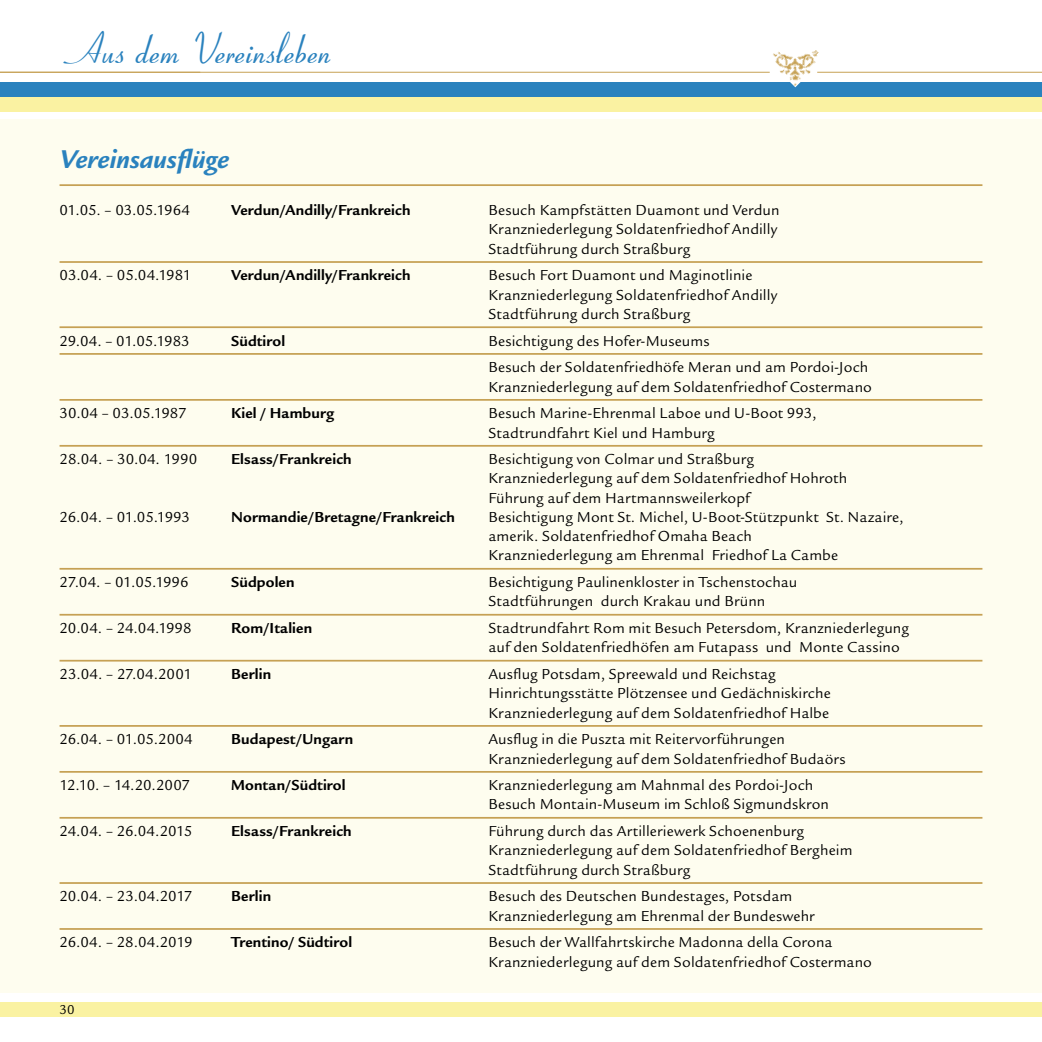
<style>
.page{position:relative;width:1042px;height:1042px;background:#fff}
.page>*{position:absolute;margin:0;border:0;box-sizing:border-box;transform-origin:0 0}
.t1{font:42px "Coronet Com";letter-spacing:-.005em;color:#2a82be}
.t2{font:italic 700 28px "Legacy Sans ITC Pro";letter-spacing:-.005em;color:#2a82be}
.t3{font:15.75px/19.2px "Legacy Sans ITC Pro";letter-spacing:.01em;color:#000}
.t4{font:700 15.75px "Legacy Sans ITC Pro";letter-spacing:.01em;color:#000}
.t5{font:15.75px "Legacy Sans ITC Pro";letter-spacing:-.015em;color:#000}
.t6{font:15.75px "Legacy Sans ITC Pro";letter-spacing:-.01em;color:#000}
.t7{font:14px "Legacy Sans Std";color:#000}
</style>
<div class="page">
<hr style="left:0;top:72px;width:770px;height:1px;background:#c6a154">
<hr style="left:817px;top:72px;width:225px;height:1px;background:#c6a154">
<div style="left:0;top:82px;width:1042px;height:15px;background:#2a82be"></div>
<div style="left:0;top:97px;width:1042px;height:15px;background:#faf2a2"></div>
<div style="left:0;top:1002px;width:1042px;height:15px;background:#faf2a2"></div>
<img style="left:765px;top:50px;width:59px;height:37px">
<div style="left:0;top:119px;width:1042px;height:873px;background:#fefdef"></div>
<hr style="left:60px;top:184px;width:922px;height:2px;background:#c6a154">
<hr style="left:60px;top:261px;width:922px;height:2px;background:#c6a154">
<hr style="left:60px;top:326px;width:922px;height:2px;background:#c6a154">
<hr style="left:60px;top:353px;width:922px;height:2px;background:#c6a154">
<hr style="left:60px;top:399px;width:922px;height:2px;background:#c6a154">
<hr style="left:60px;top:445px;width:922px;height:2px;background:#c6a154">
<hr style="left:60px;top:568px;width:922px;height:2px;background:#c6a154">
<hr style="left:60px;top:614px;width:922px;height:1px;background:#c6a154">
<hr style="left:60px;top:660px;width:922px;height:1px;background:#c6a154">
<hr style="left:60px;top:725px;width:922px;height:2px;background:#c6a154">
<hr style="left:60px;top:771px;width:922px;height:2px;background:#c6a154">
<hr style="left:60px;top:817px;width:922px;height:1px;background:#c6a154">
<hr style="left:60px;top:882px;width:922px;height:2px;background:#c6a154">
<hr style="left:60px;top:928px;width:922px;height:2px;background:#c6a154">
<h1 class="t1" style="left:60px;top:24px;width:268px">Aus dem Vereinsleben</h1>
<h2 class="t2" style="left:60px;top:143px;width:171px">Vereinsausflüge</h2>
<p class="t3" style="left:60px;top:201px;width:132px">01.05. – 03.05.1964</p>
<p class="t4" style="left:231px;top:201px;width:181px">Verdun/Andilly/Frankreich</p>
<p class="t3" style="left:488px;top:201px;width:293px">Besuch Kampfstätten Duamont und Verdun<br>Kranzniederlegung Soldatenfriedhof Andilly<br>Stadtführung durch Straßburg</p>
<p class="t3" style="left:60px;top:266px;width:133px">03.04. – 05.04.1981</p>
<p class="t4" style="left:231px;top:266px;width:181px">Verdun/Andilly/Frankreich</p>
<p class="t3" style="left:488px;top:266px;width:290px">Besuch Fort Duamont und Maginotlinie<br>Kranzniederlegung Soldatenfriedhof Andilly<br>Stadtführung durch Straßburg</p>
<p class="t3" style="left:60px;top:331px;width:132px">29.04. – 01.05.1983</p>
<p class="t4" style="left:231px;top:331px;width:56px">Südtirol</p>
<p class="t3" style="left:488px;top:327px;width:381px;line-height:26.8px">Besichtigung des Hofer-Museums<br>Besuch der Soldatenfriedhöfe Meran und am Pordoi-Joch</p>
<p class="t3" style="left:488px;top:377px;width:385px">Kranzniederlegung auf dem Soldatenfriedhof Costermano</p>
<p class="t3" style="left:60px;top:404px;width:129px">30.04 – 03.05.1987</p>
<p class="t4" style="left:231px;top:404px;width:105px">Kiel / Hamburg</p>
<p class="t3" style="left:488px;top:404px;width:329px">Besuch Marine-Ehrenmal Laboe und U-Boot 993,<br>Stadtrundfahrt Kiel und Hamburg</p>
<p class="t3" style="left:60px;top:450px;width:139px">28.04. – 30.04. 1990</p>
<p class="t4" style="left:231px;top:450px;width:122px">Elsass/Frankreich</p>
<p class="t3" style="left:488px;top:450px;width:360px">Besichtigung von Colmar und Straßburg<br>Kranzniederlegung auf dem Soldatenfriedhof Hohroth<br>Führung auf dem Hartmannsweilerkopf</p>
<p class="t6" style="left:60px;top:508px;width:132px">26.04. – 01.05.1993</p>
<p class="t4" style="left:231px;top:508px;width:225px">Normandie/Bretagne/Frankreich</p>
<p class="t3" style="left:488px;top:507px;width:417px">Besichtigung Mont St. Michel, U-Boot-Stützpunkt St. Nazaire, amerik. Soldatenfriedhof Omaha Beach<br>Kranzniederlegung am Ehrenmal Friedhof La Cambe</p>
<p class="t3" style="left:60px;top:573px;width:130px">27.04. – 01.05.1996</p>
<p class="t4" style="left:231px;top:573px;width:65px">Südpolen</p>
<p class="t3" style="left:488px;top:573px;width:310px">Besichtigung Paulinenkloster in Tschenstochau<br>Stadtführungen durch Krakau und Brünn</p>
<p class="t3" style="left:60px;top:618px;width:134px">20.04. – 24.04.1998</p>
<p class="t4" style="left:231px;top:619px;width:83px">Rom/Italien</p>
<p class="t3" style="left:488px;top:618px;width:422px">Stadtrundfahrt Rom mit Besuch Petersdom, Kranzniederlegung auf den Soldatenfriedhöfen am Futapass und Monte Cassino</p>
<p class="t3" style="left:60px;top:664px;width:134px">23.04. – 27.04.2001</p>
<p class="t4" style="left:231px;top:665px;width:42px">Berlin</p>
<p class="t3" style="left:488px;top:664px;width:344px">Ausflug Potsdam, Spreewald und Reichstag<br>Hinrichtungsstätte Plötzensee und Gedächniskirche<br>Kranzniederlegung auf dem Soldatenfriedhof Halbe</p>
<p class="t3" style="left:60px;top:730px;width:135px">26.04. – 01.05.2004</p>
<p class="t4" style="left:231px;top:730px;width:123px">Budapest/Ungarn</p>
<p class="t3" style="left:488px;top:730px;width:359px">Ausflug in die Puszta mit Reitervorführungen<br>Kranzniederlegung auf dem Soldatenfriedhof Budaörs</p>
<p class="t5" style="left:60px;top:776px;width:132px">12.10. – 14.20.2007</p>
<p class="t4" style="left:231px;top:776px;width:116px">Montan/Südtirol</p>
<p class="t3" style="left:488px;top:776px;width:342px">Kranzniederlegung am Mahnmal des Pordoi-Joch<br>Besuch Montain-Museum im Schloß Sigmundskron</p>
<p class="t5" style="left:60px;top:822px;width:134px">24.04. – 26.04.2015</p>
<p class="t4" style="left:231px;top:822px;width:122px">Elsass/Frankreich</p>
<p class="t3" style="left:488px;top:821px;width:365px">Führung durch das Artilleriewerk Schoenenburg<br>Kranzniederlegung auf dem Soldatenfriedhof Bergheim<br>Stadtführung durch Straßburg</p>
<p class="t3" style="left:60px;top:887px;width:134px">20.04. – 23.04.2017</p>
<p class="t4" style="left:231px;top:887px;width:42px">Berlin</p>
<p class="t3" style="left:488px;top:887px;width:327px">Besuch des Deutschen Bundestages, Potsdam<br>Kranzniederlegung am Ehrenmal der Bundeswehr</p>
<p class="t3" style="left:60px;top:933px;width:134px">26.04. – 28.04.2019</p>
<p class="t4" style="left:231px;top:933px;width:123px">Trentino/ Südtirol</p>
<p class="t3" style="left:488px;top:933px;width:385px">Besuch der Wallfahrtskirche Madonna della Corona<br>Kranzniederlegung auf dem Soldatenfriedhof Costermano</p>
<p class="t7" style="left:60px;top:1002px;width:17px">30</p>
</div>
